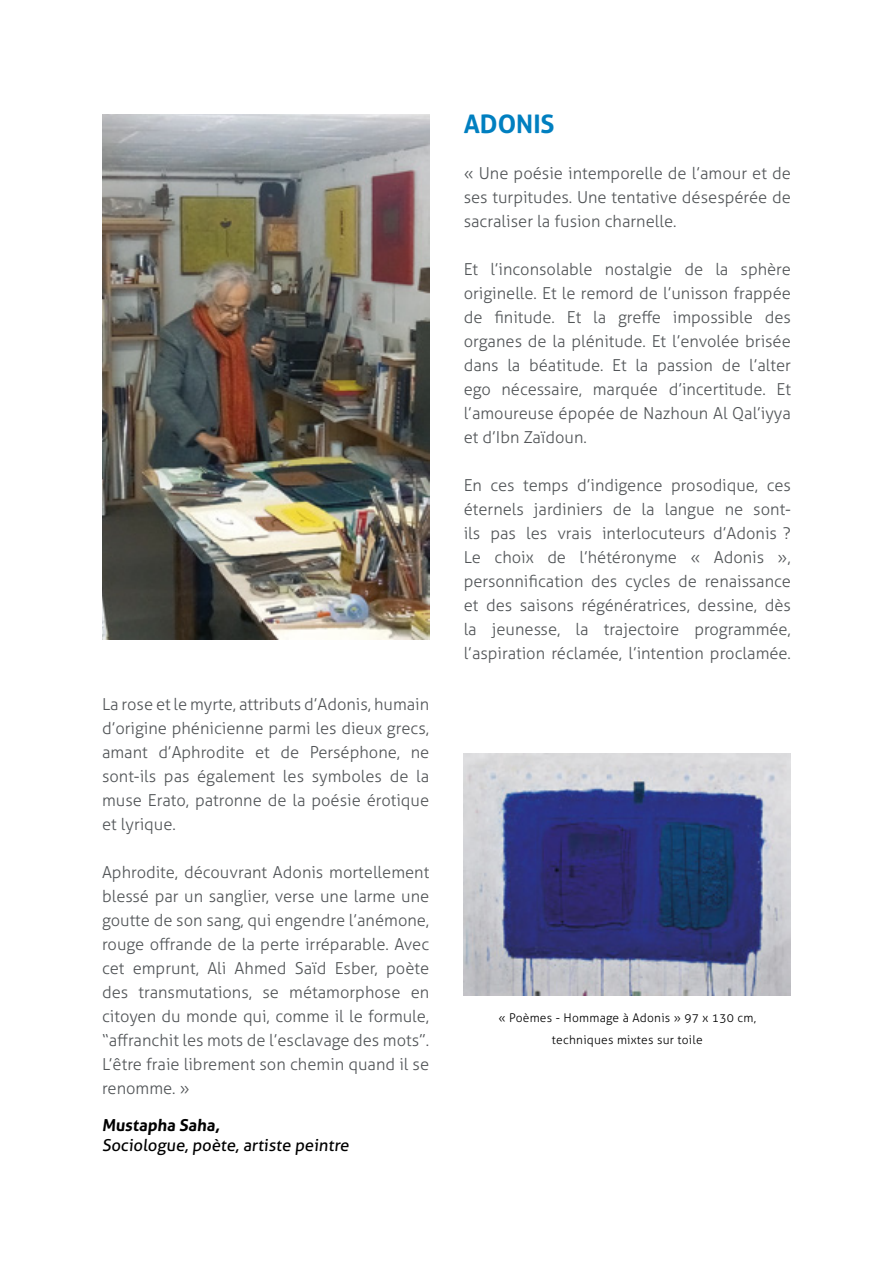
<style>
.page{position:relative;width:893px;height:1263px;background:#fff}
.page>*{position:absolute;margin:0;border:0;box-sizing:border-box;transform-origin:0 0}
.t1{font:700 25.5px "Aller";color:#007fc0}
.t2{font:300 16.5px/24px "Aller";color:#525558;text-align:justify}
.t3{font:16.5px "Aller";color:#000}
.t4{font:700 16.5px "Aller";color:#000}
.t5{font:300 12px/22.5px "Aller";letter-spacing:.02em;color:#000;text-align:center}
</style>
<div class="page">
<img style="left:102px;top:115px;width:327px;height:524px">
<img style="left:464px;top:753px;width:327px;height:242px">
<p class="t2" style="left:102px;top:692px;width:329px">La rose et le myrte, attributs d’Adonis, humain d’origine phénicienne parmi les dieux grecs, amant d’Aphrodite et de Perséphone, ne sont-ils pas également les symboles de la muse Erato, patronne de la poésie érotique et lyrique.</p>
<p class="t2" style="left:102px;top:860px;width:329px">Aphrodite, découvrant Adonis mortellement blessé par un sanglier, verse une larme une goutte de son sang, qui engendre l’anémone, rouge offrande de la perte irréparable. Avec cet emprunt, Ali Ahmed Saïd Esber, poète des transmutations, se métamorphose en citoyen du monde qui, comme il le formule, “affranchit les mots de l’esclavage des mots”.<br>L’être fraie librement son chemin quand il se renomme. »</p>
<p class="t4" style="left:102px;top:1115px;width:121px">Mustapha Saha,</p>
<p class="t3" style="left:102px;top:1135px;width:251px">Sociologue, poète, artiste peintre</p>
<h1 class="t1" style="left:464px;top:108px;width:92px">ADONIS</h1>
<p class="t2" style="left:464px;top:161px;width:329px">« Une poésie intemporelle de l’amour et de ses turpitudes. Une tentative désespérée de sacraliser la fusion charnelle.</p>
<p class="t2" style="left:464px;top:257px;width:329px">Et l’inconsolable nostalgie de la sphère originelle. Et le remord de l’unisson frappée de finitude. Et la greffe impossible des organes de la plénitude. Et l’envolée brisée dans la béatitude. Et la passion de l’alter ego nécessaire, marquée d’incertitude. Et l’amoureuse épopée de Nazhoun Al Qal’iyya et d’Ibn Zaïdoun.</p>
<p class="t2" style="left:464px;top:473px;width:329px">En ces temps d’indigence prosodique, ces éternels jardiniers de la langue ne sont&shy;ils pas les vrais interlocuteurs d’Adonis ?<br>Le choix de l’hétéronyme « Adonis », personnification des cycles de renaissance et des saisons régénératrices, dessine, dès la jeunesse, la trajectoire programmée, l’aspiration réclamée, l’intention proclamée.</p>
<p class="t5" style="left:498px;top:1006px;width:259px">« Poèmes - Hommage à Adonis » 97 x 130 cm, techniques mixtes sur toile</p>
</div>
